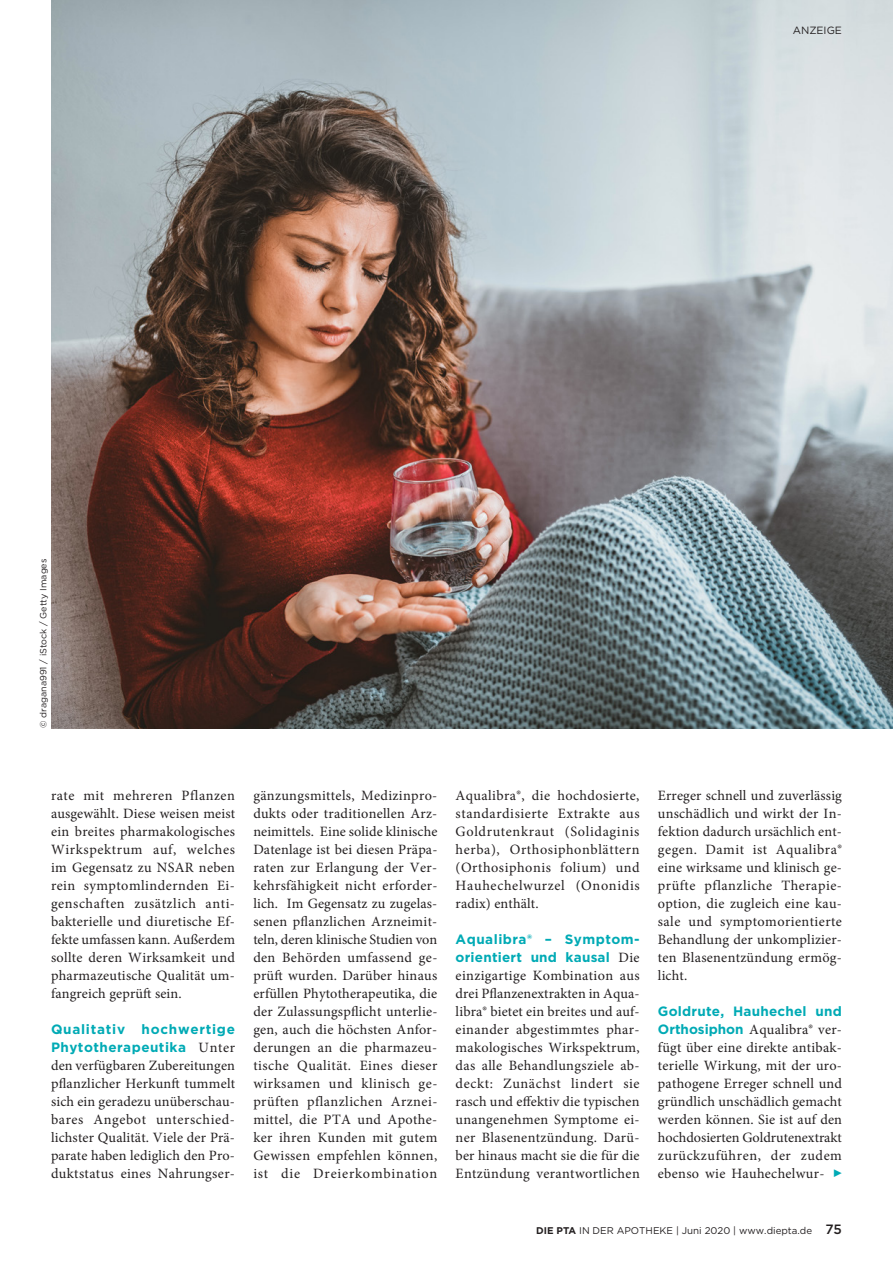
<style>
.page{position:relative;width:893px;height:1263px;background:#fff}
.page>*{position:absolute;margin:0;border:0;box-sizing:border-box;transform-origin:0 0}
.t1{font:14.25px/18px "Minion Pro";letter-spacing:.02em;color:#231f20;text-align:justify}
.t2{font:700 13.5px/18px "Gotham";letter-spacing:.015em;color:#00aab5}
.t3{font:700 13.5px/18px "Gotham";letter-spacing:.055em;color:#00aab5}
.t4{font:10.5px "Gotham";color:#231f20}
.t5{font:9.75px "Gotham";color:#231f20}
.t6{font:9px "Gotham";color:#231f20}
.s1{font-family:"Minion Pro";font-weight:400;font-size:14.25px;color:#231f20}
.s2{font-family:"Gotham";font-weight:700;font-size:13.5px;color:#00aab5}
.s3{font-weight:700}
.s4{font-weight:500;font-size:13.5px}
</style>
<div class="page">
<img style="left:51px;top:0;width:842px;height:728px">
<p class="t4" style="left:793px;top:23px;width:51px">ANZEIGE</p>
<p class="t6" style="left:37px;top:728px;width:171px;rotate:-90deg">© dragana991 / iStock / Getty Images</p>
<p class="t1" style="left:51px;top:787px;width:186px">rate mit mehreren Pflanzen ausgewählt. Diese weisen meist ein breites pharmakologisches Wirkspektrum auf, welches im Gegensatz zu NSAR neben rein symptomlindernden Ei&shy;genschaften zusätzlich anti&shy;bakterielle und diuretische Ef&shy;fekte umfassen kann. Außerdem sollte deren Wirksamkeit und pharmazeutische Qualität um&shy;fangreich geprüft sein.</p>
<p class="t3" style="left:51px;top:1020px;width:186px">Qualitativ hochwertige<br>Phytotherapeutika <span class="s1">Unter</span></p>
<p class="t1" style="left:51px;top:1057px;width:186px">den verfügbaren Zubereitungen pflanzlicher Herkunft tummelt sich ein geradezu unüberschau&shy;bares Angebot unterschied&shy;lichster Qualität. Viele der Prä&shy;parate haben lediglich den Pro&shy;duktstatus eines Nahrungser-</p>
<p class="t1" style="left:253px;top:787px;width:186px;text-align:left">gänzungsmittels, Medizinpro&shy;dukts oder traditionellen Arz&shy;neimittels. Eine solide klinische<br>Datenlage ist bei diesen Präpa&shy;raten zur Erlangung der Ver&shy;kehrsfähigkeit nicht erforder&shy;lich. Im Gegensatz zu zugelas&shy;senen pflanzlichen Arzneimit&shy;teln, deren klinische Studien von den Behörden umfassend ge&shy;prüft wurden. Darüber hinaus erfüllen Phytotherapeutika, die der Zulassungspflicht unterlie&shy;gen, auch die höchsten Anfor&shy;derungen an die pharmazeu&shy;tische Qualität. Eines dieser wirksamen und klinisch ge&shy;prüften pflanzlichen Arznei&shy;mittel, die PTA und Apothe&shy;ker ihren Kunden mit gutem<br>Gewissen empfehlen können, ist die Dreierkombination</p>
<p class="t1" style="left:456px;top:787px;width:186px">Aqualibra®, die hochdosierte, standardisierte Extrakte aus Goldrutenkraut (Solidaginis herba), Orthosiphonblättern (Orthosiphonis folium) und Hauhechelwurzel (Ononidis radix) enthält.</p>
<p class="t2" style="left:456px;top:930px;width:186px">Aqualibra® – Symptom&shy;orientiert und kausal <span class="s1">Die</span></p>
<p class="t1" style="left:456px;top:967px;width:186px">einzigartige Kombination aus drei Pflanzenextrakten in Aqua&shy;libra® bietet ein breites und auf&shy;einander abgestimmtes phar&shy;makologisches Wirkspektrum, das alle Behandlungsziele ab&shy;deckt: Zunächst lindert sie rasch und effektiv die typischen unangenehmen Symptome ei&shy;ner Blasenentzündung. Darü&shy;ber hinaus macht sie die für die Entzündung verantwortlichen</p>
<p class="t1" style="left:658px;top:787px;width:186px">Erreger schnell und zuverlässig unschädlich und wirkt der In&shy;fektion dadurch ursächlich ent&shy;gegen. Damit ist Aqualibra® eine wirksame und klinisch ge&shy;prüfte pflanzliche Therapie&shy;option, die zugleich eine kau&shy;sale und symptomorientierte Behandlung der unkomplizier&shy;ten Blasenentzündung ermög&shy;licht.</p>
<p class="t2" style="left:658px;top:1002px;width:185px">Goldrute, Hauhechel und</p>
<p class="t1" style="left:658px;top:1021px;width:186px"><span class="s2">Orthosiphon</span> Aqualibra® ver&shy;fügt über eine direkte antibak&shy;terielle Wirkung, mit der uro&shy;pathogene Erreger schnell und gründlich unschädlich gemacht werden können. Sie ist auf den hochdosierten Goldrutenextrakt zurückzuführen, der zudem ebenso wie Hauhechelwur-</p>
<p class="t5" style="left:536px;top:1224px;width:307px"><span class="s3">DIE PTA</span> IN DER APOTHEKE | Juni 2020 | www.diepta.de <span class="s4">75</span></p>
</div>
